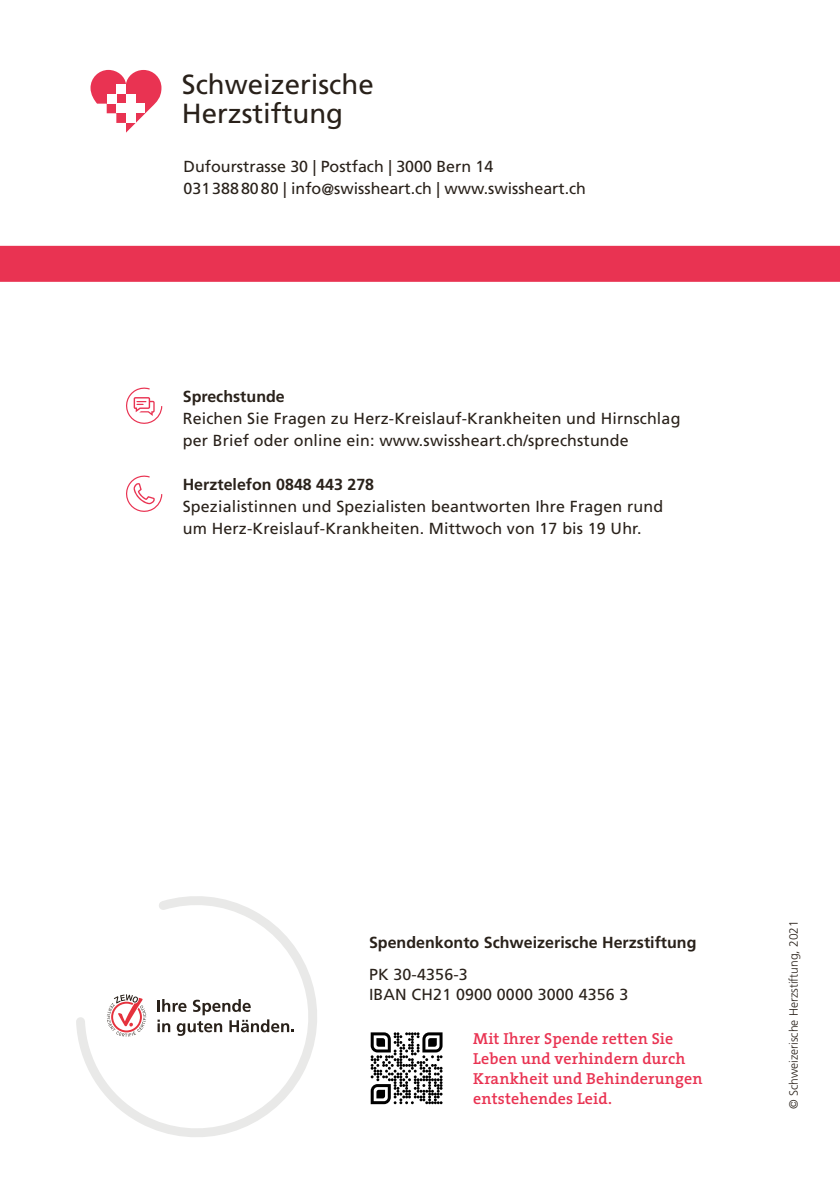
<style>
.page{position:relative;width:840px;height:1191px;background:#fff}
.page>*{position:absolute;margin:0;border:0;box-sizing:border-box;transform-origin:0 0}
.t1{font:27.6px/28.6px "Frutiger";color:#29211a}
.t2{font:16px/22px "Frutiger LT Std";letter-spacing:.01em;color:#29211a}
.t3{font:600 16px/20px "The Serif";letter-spacing:.01em;color:#e93352}
.t4{font:700 16px "Frutiger LT Std";color:#29211a}
.t5{font:300 12px "Frutiger LT Std";color:#29211a}
</style>
<div class="page">
<svg style="left:126px;top:387px;width:37px;height:37px"></svg>
<svg style="left:126px;top:475px;width:37px;height:37px"></svg>
<svg style="left:76px;top:897px;width:241px;height:240px"></svg>
<svg style="left:370px;top:1032px;width:72px;height:72px"></svg>
<svg style="left:107px;top:994px;width:39px;height:42px"></svg>
<svg style="left:157px;top:999px;width:137px;height:37px"></svg>
<div style="left:0;top:246px;width:839px;height:36px;background:#e93352"></div>
<svg style="left:90px;top:70px;width:71px;height:63px"></svg>
<div style="left:107px;top:94px;width:9px;height:10px;background:#fff"></div>
<div style="left:116px;top:84px;width:10px;height:10px;background:#fff"></div>
<div style="left:116px;top:104px;width:29px;height:9px;background:#fff"></div>
<div style="left:126px;top:94px;width:9px;height:29px;background:#fff"></div>
<h1 class="t1" style="left:182px;top:70px;width:193px">Schweizerische<br>Herzstiftung</h1>
<p class="t2" style="left:183px;top:155px;width:404px">Dufourstrasse 30 | Postfach | 3000 Bern 14<br>0313888080 | info@swissheart.ch | www.swissheart.ch</p>
<p class="t4" style="left:183px;top:387px;width:103px">Sprechstunde</p>
<p class="t2" style="left:183px;top:407px;width:499px">Reichen Sie Fragen zu Herz-Kreislauf-Krankheiten und Hirnschlag per Brief oder online ein: www.swissheart.ch/sprechstunde</p>
<p class="t4" style="left:183px;top:475px;width:193px">Herztelefon 0848 443 278</p>
<p class="t2" style="left:183px;top:495px;width:481px">Spezialistinnen und Spezialisten beantworten Ihre Fragen rund um Herz-Kreislauf-Krankheiten. Mittwoch von 17 bis 19 Uhr.</p>
<p class="t4" style="left:369px;top:933px;width:329px">Spendenkonto Schweizerische Herzstiftung</p>
<p class="t2" style="left:369px;top:964px;width:261px;line-height:20px">PK 30-4356-3<br>IBAN CH21 0900 0000 3000 4356 3</p>
<p class="t3" style="left:473px;top:1028px;width:231px">Mit Ihrer Spende retten Sie<br>Leben und verhindern durch<br>Krankheit und Behinderungen entstehendes Leid.</p>
<p class="t5" style="left:786px;top:1109px;width:190px;rotate:-90deg">© Schweizerische Herzstiftung, 2021</p>
</div>
